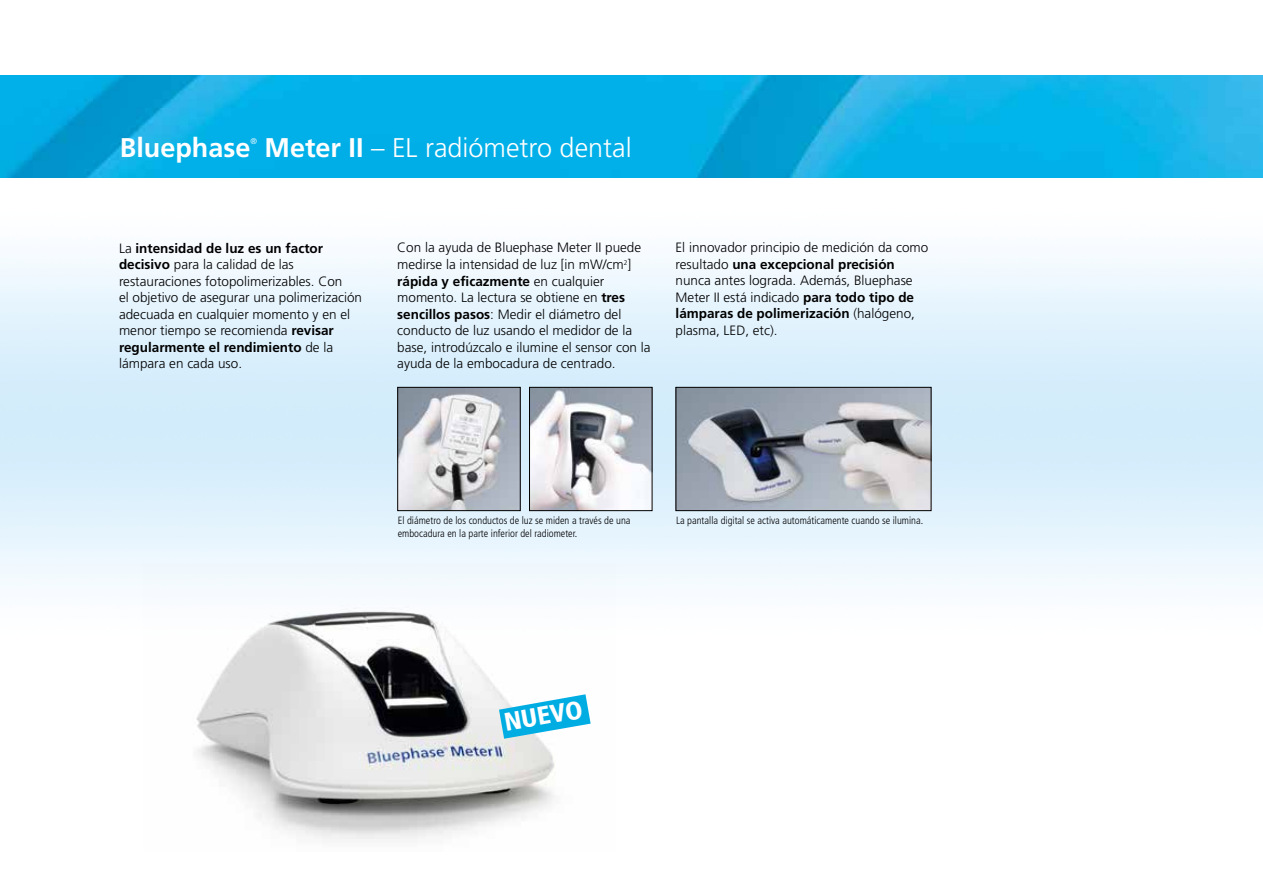
<style>
.page{position:relative;width:1263px;height:893px;background:#fff}
.page>*{position:absolute;margin:0;border:0;box-sizing:border-box;transform-origin:0 0}
.t1{font:300 27px "Frutiger";color:#fff}
.t2{font:700 27px "Frutiger";color:#fff}
.t3{font:900 condensed 25.5px "Frutiger";color:#fff}
.t4{font:300 13.5px/16.5px "Frutiger";color:#000}
.t5{font:300 condensed 10.5px "Frutiger";color:#000}
.t6{font:300 8.25px "Frutiger";color:#fff}
.s1{font-weight:700}
</style>
<div class="page">
<img style="left:0;top:257px;width:1263px;height:330px">
<img style="left:143px;top:563px;width:472px;height:276px">
<img style="left:0;top:75px;width:1263px;height:102px">
<img style="left:677px;top:389px;width:252px;height:120px">
<div style="left:675px;top:387px;width:256px;height:124px;border:1px solid #000"></div>
<img style="left:399px;top:389px;width:120px;height:120px">
<div style="left:397px;top:387px;width:124px;height:124px;border:1px solid #000"></div>
<img style="left:531px;top:389px;width:119px;height:120px">
<div style="left:529px;top:387px;width:123px;height:124px;border:1px solid #000"></div>
<img style="left:195px;top:612px;width:360px;height:191px">
<svg style="left:499px;top:694px;width:92px;height:45px"></svg>
<h1 class="t2" style="left:120px;top:132px;width:132px">Bluephase</h1>
<p class="t6" style="left:250px;top:137px;width:8px">®</p>
<h1 class="t1" style="left:265px;top:132px;width:369px"><span class="s1">Meter II</span> – EL radiómetro dental</h1>
<p class="t4" style="left:119px;top:240px;width:245px">La <span class="s1">intensidad de luz es un factor decisivo</span> para la calidad de las restauraciones fotopolimerizables. Con<br>el objetivo de asegurar una polimerización adecuada en cualquier momento y en el menor tiempo se recomienda <span class="s1">revisar regularmente el rendimiento</span> de la lámpara en cada uso.</p>
<p class="t4" style="left:397px;top:240px;width:255px">Con la ayuda de Bluephase Meter II puede medirse la intensidad de luz [in mW/cm<sup>2</sup>] <span class="s1">rápida y eficazmente</span> en cualquier momento. La lectura se obtiene en <span class="s1">tres sencillos pasos</span>: Medir el diámetro del conducto de luz usando el medidor de la base, introdúzcalo e ilumine el sensor con la ayuda de la embocadura de centrado.</p>
<p class="t4" style="left:675px;top:240px;width:254px">El innovador principio de medición da como resultado <span class="s1">una excepcional precisión </span>nunca antes lograda. Además, Bluephase Meter II está indicado <span class="s1">para todo tipo de lámparas de polimerización</span> (halógeno, plasma, LED, etc).</p>
<p class="t5" style="left:398px;top:514px;width:234px">El diámetro de los conductos de luz se miden a través de una</p>
<p class="t5" style="left:676px;top:514px;width:249px">La pantalla digital se activa automáticamente cuando se ilumina.</p>
<p class="t5" style="left:398px;top:527px;width:181px">embocadura en la parte inferior del radiometer.</p>
<h2 class="t3" style="left:502px;top:707px;width:80px;rotate:-10deg">NUEVO</h2>
</div>
